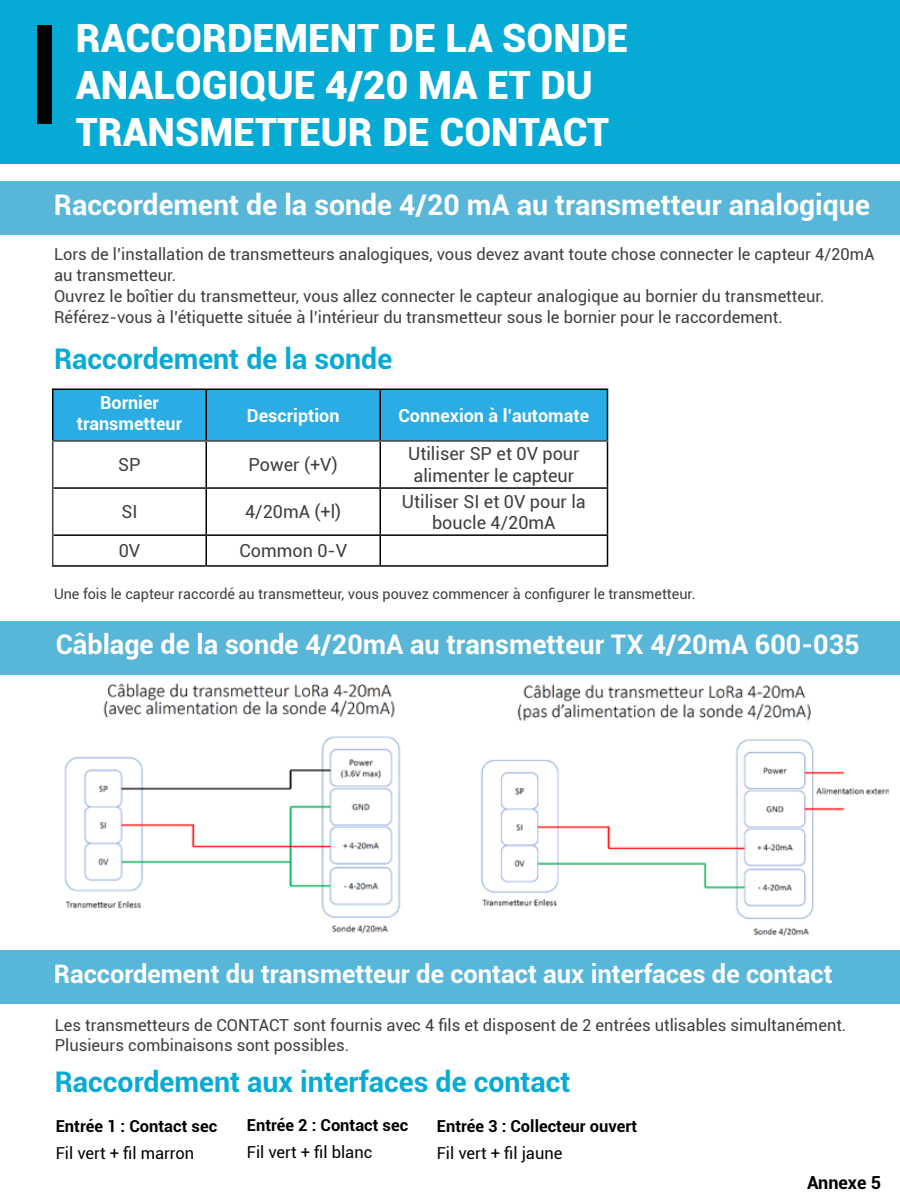
<style>
.page{position:relative;width:900px;height:1200px;background:#fff}
.page>*{position:absolute;margin:0;border:0;box-sizing:border-box;transform-origin:0 0}
.t1{font:900 39px/46.8px "Roboto";color:#fff}
.t2{font:700 28.5px "Roboto";color:#05abd4}
.t3{font:700 28.5px "Roboto";color:#fff}
.t4{font:700 27px "Roboto";color:#fff}
.t5{font:700 25.5px "Roboto";color:#fff}
.t6{font:18px/21.6px "Roboto";color:#3e3e3e}
.t7{font:700 18px/21.6px "Roboto";color:#fff;text-align:center}
.t8{font:700 18px "Roboto";color:#000}
.t9{font:16.5px/21px "Roboto";color:#3e3e3e}
.t10{font:700 16.5px "Roboto";color:#000}
.t11{font:16.5px "Roboto";color:#000}
.t12{font:14.4px "Roboto";color:#3e3e3e}
</style>
<div class="page">
<div style="left:1px;top:0;width:899px;height:164px;background:#05abd4"></div>
<div style="left:38px;top:25px;width:14px;height:99px;background:#000"></div>
<div style="left:1px;top:181px;width:899px;height:54px;background:#58b6d9"></div>
<div style="left:0;top:621px;width:900px;height:54px;background:#58b6d9"></div>
<div style="left:1px;top:950px;width:899px;height:54px;background:#58b6d9"></div>
<div style="left:53px;top:390px;width:554px;height:50px;background:#29ade4"></div>
<hr style="left:206px;top:442px;width:1px;height:45px;background:#000">
<hr style="left:380px;top:442px;width:1px;height:45px;background:#000">
<hr style="left:607px;top:442px;width:1px;height:45px;background:#000">
<hr style="left:53px;top:487px;width:153px;height:2px;background:#000">
<hr style="left:206px;top:487px;width:174px;height:2px;background:#000">
<hr style="left:206px;top:489px;width:1px;height:45px;background:#000">
<hr style="left:380px;top:487px;width:228px;height:2px;background:#000">
<hr style="left:380px;top:489px;width:1px;height:45px;background:#000">
<hr style="left:607px;top:489px;width:1px;height:45px;background:#000">
<hr style="left:53px;top:534px;width:153px;height:2px;background:#000">
<hr style="left:206px;top:534px;width:174px;height:2px;background:#000">
<svg style="left:206px;top:536px;width:1px;height:29px"></svg>
<hr style="left:380px;top:534px;width:228px;height:2px;background:#000">
<svg style="left:380px;top:536px;width:1px;height:29px"></svg>
<svg style="left:607px;top:536px;width:1px;height:29px"></svg>
<hr style="left:52px;top:565px;width:154px;height:2px;background:#000">
<hr style="left:206px;top:565px;width:174px;height:2px;background:#000">
<hr style="left:380px;top:565px;width:228px;height:2px;background:#000">
<hr style="left:52px;top:442px;width:1px;height:46px;background:#414242">
<hr style="left:52px;top:488px;width:1px;height:47px;background:#414242">
<hr style="left:52px;top:535px;width:1px;height:30px;background:#414242">
<hr style="left:206px;top:390px;width:1px;height:50px;background:#000">
<hr style="left:380px;top:390px;width:1px;height:50px;background:#000">
<hr style="left:52px;top:388px;width:154px;height:2px;background:#000">
<hr style="left:52px;top:390px;width:1px;height:50px;background:#000">
<hr style="left:206px;top:388px;width:174px;height:2px;background:#000">
<hr style="left:380px;top:388px;width:228px;height:2px;background:#000">
<hr style="left:607px;top:390px;width:1px;height:50px;background:#000">
<hr style="left:52px;top:440px;width:154px;height:2px;background:#414242">
<hr style="left:206px;top:440px;width:174px;height:2px;background:#414242">
<hr style="left:380px;top:440px;width:228px;height:2px;background:#414242">
<img style="left:64px;top:683px;width:337px;height:251px">
<img style="left:480px;top:684px;width:408px;height:253px">
<h1 class="t1" style="left:76px;top:13px;width:554px">RACCORDEMENT DE LA SONDE<br>ANALOGIQUE 4/20 MA ET DU<br>TRANSMETTEUR DE CONTACT</h1>
<h2 class="t3" style="left:54px;top:185px;width:818px">Raccordement de la sonde 4/20 mA au transmetteur analogique</h2>
<p class="t9" style="left:54px;top:243px;width:822px">Lors de l’installation de transmetteurs analogiques, vous devez avant toute chose connecter le capteur 4/20mA au transmetteur.<br>Ouvrez le boîtier du transmetteur, vous allez connecter le capteur analogique au bornier du transmetteur.<br>Référez-vous à l’étiquette située à l’intérieur du transmetteur sous le bornier pour le raccordement.</p>
<h2 class="t2" style="left:54px;top:338px;width:340px">Raccordement de la sonde</h2>
<p class="t7" style="left:77px;top:391px;width:107px">Bornier transmetteur</p>
<p class="t7" style="left:247px;top:404px;width:94px">Description</p>
<p class="t7" style="left:398px;top:404px;width:192px">Connexion à l’automate</p>
<p class="t6" style="left:118px;top:453px;width:24px">SP</p>
<p class="t6" style="left:249px;top:453px;width:91px">Power (+V)</p>
<p class="t6" style="left:408px;top:443px;width:173px">Utiliser SP et 0V pour alimenter le capteur</p>
<p class="t6" style="left:121px;top:500px;width:18px">SI</p>
<p class="t6" style="left:245px;top:500px;width:98px">4/20mA (+l)</p>
<p class="t6" style="left:402px;top:490px;width:185px;text-align:center">Utiliser SI et 0V pour la boucle 4/20mA</p>
<p class="t6" style="left:119px;top:539px;width:23px">0V</p>
<p class="t6" style="left:239px;top:539px;width:109px">Common 0-V</p>
<p class="t12" style="left:54px;top:584px;width:643px">Une fois le capteur raccordé au transmetteur, vous pouvez commencer à configurer le transmetteur.</p>
<h3 class="t4" style="left:56px;top:625px;width:805px">Câblage de la sonde 4/20mA au transmetteur TX 4/20mA 600-035</h3>
<h3 class="t5" style="left:54px;top:956px;width:780px">Raccordement du transmetteur de contact aux interfaces de contact</h3>
<p class="t9" style="left:55px;top:1015px;width:793px;line-height:19.8px">Les transmetteurs de CONTACT sont fournis avec 4 fils et disposent de 2 entrées utlisables simultanément.<br>Plusieurs combinaisons sont possibles.</p>
<h2 class="t2" style="left:55px;top:1061px;width:517px">Raccordement aux interfaces de contact</h2>
<p class="t10" style="left:56px;top:1114px;width:163px">Entrée 1 : Contact sec</p>
<p class="t11" style="left:56px;top:1142px;width:140px">Fil vert + fil marron</p>
<p class="t10" style="left:247px;top:1113px;width:163px">Entrée 2 : Contact sec</p>
<p class="t11" style="left:247px;top:1140px;width:127px">Fil vert + fil blanc</p>
<p class="t10" style="left:437px;top:1114px;width:202px">Entrée 3 : Collecteur ouvert</p>
<p class="t11" style="left:437px;top:1142px;width:127px">Fil vert + fil jaune</p>
<p class="t8" style="left:807px;top:1170px;width:76px">Annexe 5</p>
</div>
